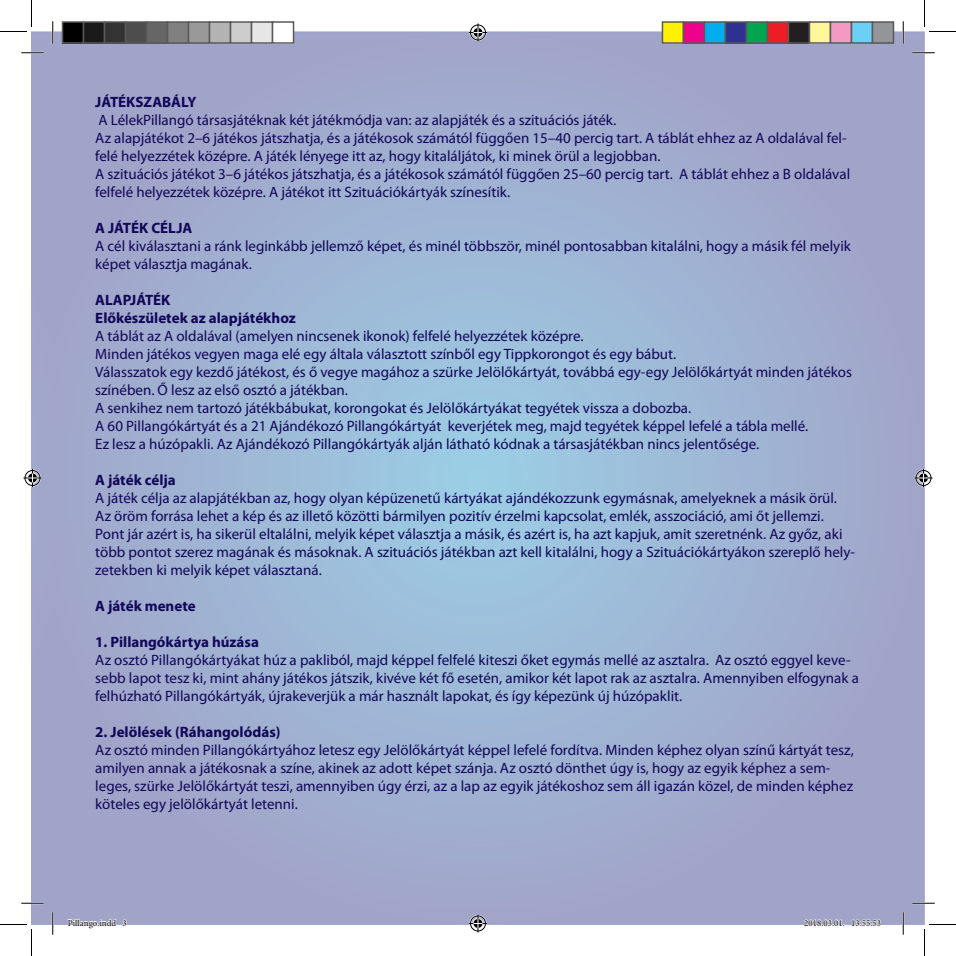
<style>
.page{position:relative;width:956px;height:956px;background:#fff}
.page>*{position:absolute;margin:0;border:0;box-sizing:border-box;transform-origin:0 0}
.t1{font:15px/18px "Myriad Pro";color:#110658}
.t2{font:700 15px/18px "Myriad Pro";color:#110658}
.t3{font:9px "Minion Pro";color:#000}
</style>
<div class="page">
<svg style="left:21px;top:53px;width:23px;height:1px"></svg>
<svg style="left:912px;top:53px;width:23px;height:1px"></svg>
<svg style="left:21px;top:903px;width:23px;height:1px"></svg>
<svg style="left:912px;top:903px;width:23px;height:1px"></svg>
<svg style="left:53px;top:21px;width:1px;height:23px"></svg>
<svg style="left:53px;top:912px;width:1px;height:23px"></svg>
<svg style="left:903px;top:21px;width:1px;height:23px"></svg>
<svg style="left:903px;top:912px;width:1px;height:23px"></svg>
<svg style="left:0;top:0;width:32px;height:32px"></svg>
<svg style="left:0;top:924px;width:32px;height:32px"></svg>
<svg style="left:924px;top:0;width:32px;height:32px"></svg>
<svg style="left:924px;top:924px;width:32px;height:32px"></svg>
<svg style="left:469px;top:24px;width:18px;height:18px"></svg>
<svg style="left:469px;top:914px;width:18px;height:18px"></svg>
<svg style="left:24px;top:469px;width:18px;height:18px"></svg>
<svg style="left:914px;top:469px;width:18px;height:18px"></svg>
<div style="left:63px;top:22px;width:21px;height:21px;background:#000"></div>
<div style="left:62px;top:21px;width:22px;height:23px;border:2px solid #595959"></div>
<div style="left:84px;top:22px;width:21px;height:21px;background:#1a1a1a"></div>
<div style="left:83px;top:21px;width:22px;height:23px;border:2px solid #595959"></div>
<div style="left:105px;top:22px;width:21px;height:21px;background:#333"></div>
<div style="left:104px;top:21px;width:22px;height:23px;border:2px solid #595959"></div>
<div style="left:126px;top:22px;width:21px;height:21px;background:#4d4d4d"></div>
<div style="left:125px;top:21px;width:22px;height:23px;border:2px solid #595959"></div>
<div style="left:147px;top:22px;width:21px;height:21px;background:#666"></div>
<div style="left:146px;top:21px;width:22px;height:23px;border:2px solid #595959"></div>
<div style="left:168px;top:22px;width:21px;height:21px;background:#808080"></div>
<div style="left:167px;top:21px;width:22px;height:23px;border:2px solid #595959"></div>
<div style="left:189px;top:22px;width:21px;height:21px;background:#999"></div>
<div style="left:188px;top:21px;width:22px;height:23px;border:2px solid #595959"></div>
<div style="left:210px;top:22px;width:21px;height:21px;background:#b3b3b3"></div>
<div style="left:209px;top:21px;width:22px;height:23px;border:2px solid #595959"></div>
<div style="left:231px;top:22px;width:21px;height:21px;background:#ccc"></div>
<div style="left:230px;top:21px;width:22px;height:23px;border:2px solid #595959"></div>
<div style="left:252px;top:22px;width:21px;height:21px;background:#e6e6e6"></div>
<div style="left:251px;top:21px;width:22px;height:23px;border:2px solid #595959"></div>
<div style="left:272px;top:21px;width:22px;height:23px;border:2px solid #595959"></div>
<div style="left:662px;top:22px;width:21px;height:21px;background:#fff101"></div>
<div style="left:662px;top:21px;width:22px;height:23px;border:2px solid #595959"></div>
<div style="left:683px;top:22px;width:21px;height:21px;background:#ed028c"></div>
<div style="left:683px;top:21px;width:22px;height:23px;border:2px solid #595959"></div>
<div style="left:704px;top:22px;width:21px;height:21px;background:#00aeef"></div>
<div style="left:704px;top:21px;width:22px;height:23px;border:2px solid #595959"></div>
<div style="left:725px;top:22px;width:21px;height:21px;background:#2e3092"></div>
<div style="left:725px;top:21px;width:22px;height:23px;border:2px solid #595959"></div>
<div style="left:746px;top:22px;width:21px;height:21px;background:#00a54f"></div>
<div style="left:746px;top:21px;width:22px;height:23px;border:2px solid #595959"></div>
<div style="left:767px;top:22px;width:21px;height:21px;background:#ee1d23"></div>
<div style="left:767px;top:21px;width:22px;height:23px;border:2px solid #595959"></div>
<div style="left:788px;top:22px;width:21px;height:21px;background:#231f20"></div>
<div style="left:788px;top:21px;width:22px;height:23px;border:2px solid #595959"></div>
<div style="left:809px;top:22px;width:21px;height:21px;background:#fff79a"></div>
<div style="left:809px;top:21px;width:22px;height:23px;border:2px solid #595959"></div>
<div style="left:830px;top:22px;width:21px;height:21px;background:#f499c2"></div>
<div style="left:830px;top:21px;width:22px;height:23px;border:2px solid #595959"></div>
<div style="left:851px;top:22px;width:21px;height:21px;background:#6bcff6"></div>
<div style="left:851px;top:21px;width:22px;height:23px;border:2px solid #595959"></div>
<div style="left:872px;top:22px;width:21px;height:21px;background:#939598"></div>
<div style="left:872px;top:21px;width:22px;height:23px;border:2px solid #595959"></div>
<svg style="left:68px;top:918px;width:59px;height:7px"></svg>
<svg style="left:804px;top:919px;width:41px;height:6px"></svg>
<svg style="left:851px;top:919px;width:30px;height:6px"></svg>
<p class="t2" style="left:95px;top:92px;width:103px">JÁTÉKSZABÁLY</p>
<p class="t1" style="left:95px;top:110px;width:756px">A LélekPillangó társasjátéknak két játékmódja van: az alapjáték és a szituációs játék.<br>Az alapjátékot 2–6 játékos játszhatja, és a játékosok számától függően 15–40 percig tart. A táblát ehhez az A oldalával fel&shy;felé helyezzétek középre. A játék lényege itt az, hogy kitaláljátok, ki minek örül a legjobban.<br>A szituációs játékot 3–6 játékos játszhatja, és a játékosok számától függően 25–60 percig tart. A táblát ehhez a B oldalával felfelé helyezzétek középre. A játékot itt Szituációkártyák színesítik.</p>
<p class="t2" style="left:95px;top:218px;width:99px">A JÁTÉK CÉLJA</p>
<p class="t1" style="left:95px;top:236px;width:757px">A cél kiválasztani a ránk leginkább jellemző képet, és minél többször, minél pontosabban kitalálni, hogy a másik fél melyik képet választja magának.</p>
<p class="t2" style="left:95px;top:290px;width:202px">ALAPJÁTÉK<br>Előkészületek az alapjátékhoz</p>
<p class="t1" style="left:95px;top:326px;width:758px">A táblát az A oldalával (amelyen nincsenek ikonok) felfelé helyezzétek középre.<br>Minden játékos vegyen maga elé egy általa választott színből egy Tippkorongot és egy bábut.<br>Válasszatok egy kezdő játékost, és ő vegye magához a szürke Jelölőkártyát, továbbá egy-egy Jelölőkártyát minden játékos színében. Ő lesz az első osztó a játékban.<br>A senkihez nem tartozó játékbábukat, korongokat és Jelölőkártyákat tegyétek vissza a dobozba.<br>A 60 Pillangókártyát és a 21 Ajándékozó Pillangókártyát keverjétek meg, majd tegyétek képpel lefelé a tábla mellé.<br>Ez lesz a húzópakli. Az Ajándékozó Pillangókártyák alján látható kódnak a társasjátékban nincs jelentősége.</p>
<p class="t2" style="left:95px;top:470px;width:82px">A játék célja</p>
<p class="t1" style="left:95px;top:488px;width:761px">A játék célja az alapjátékban az, hogy olyan képüzenetű kártyákat ajándékozzunk egymásnak, amelyeknek a másik örül.<br>Az öröm forrása lehet a kép és az illető közötti bármilyen pozitív érzelmi kapcsolat, emlék, asszociáció, ami őt jellemzi.<br>Pont jár azért is, ha sikerül eltalálni, melyik képet választja a másik, és azért is, ha azt kapjuk, amit szeretnénk. Az győz, aki több pontot szerez magának és másoknak. A szituációs játékban azt kell kitalálni, hogy a Szituációkártyákon szereplő hely&shy;zetekben ki melyik képet választaná.</p>
<p class="t2" style="left:95px;top:596px;width:102px">A játék menete</p>
<p class="t2" style="left:95px;top:632px;width:165px">1. Pillangókártya húzása</p>
<p class="t1" style="left:95px;top:650px;width:765px">Az osztó Pillangókártyákat húz a pakliból, majd képpel felfelé kiteszi őket egymás mellé az asztalra. Az osztó eggyel keve&shy;sebb lapot tesz ki, mint ahány játékos játszik, kivéve két fő esetén, amikor két lapot rak az asztalra. Amennyiben elfogynak a felhúzható Pillangókártyák, újrakeverjük a már használt lapokat, és így képezünk új húzópaklit.</p>
<p class="t2" style="left:95px;top:722px;width:187px">2. Jelölések (Ráhangolódás)</p>
<p class="t1" style="left:95px;top:740px;width:760px">Az osztó minden Pillangókártyához letesz egy Jelölőkártyát képpel lefelé fordítva. Minden képhez olyan színű kártyát tesz, amilyen annak a játékosnak a színe, akinek az adott képet szánja. Az osztó dönthet úgy is, hogy az egyik képhez a sem&shy;leges, szürke Jelölőkártyát teszi, amennyiben úgy érzi, az a lap az egyik játékoshoz sem áll igazán közel, de minden képhez köteles egy jelölőkártyát letenni.</p>
<p class="t3" style="left:68px;top:917px;width:61px">Pillango.indd 3</p>
<p class="t3" style="left:804px;top:917px;width:78px">2018.03.01. 13:55:53</p>
</div>
